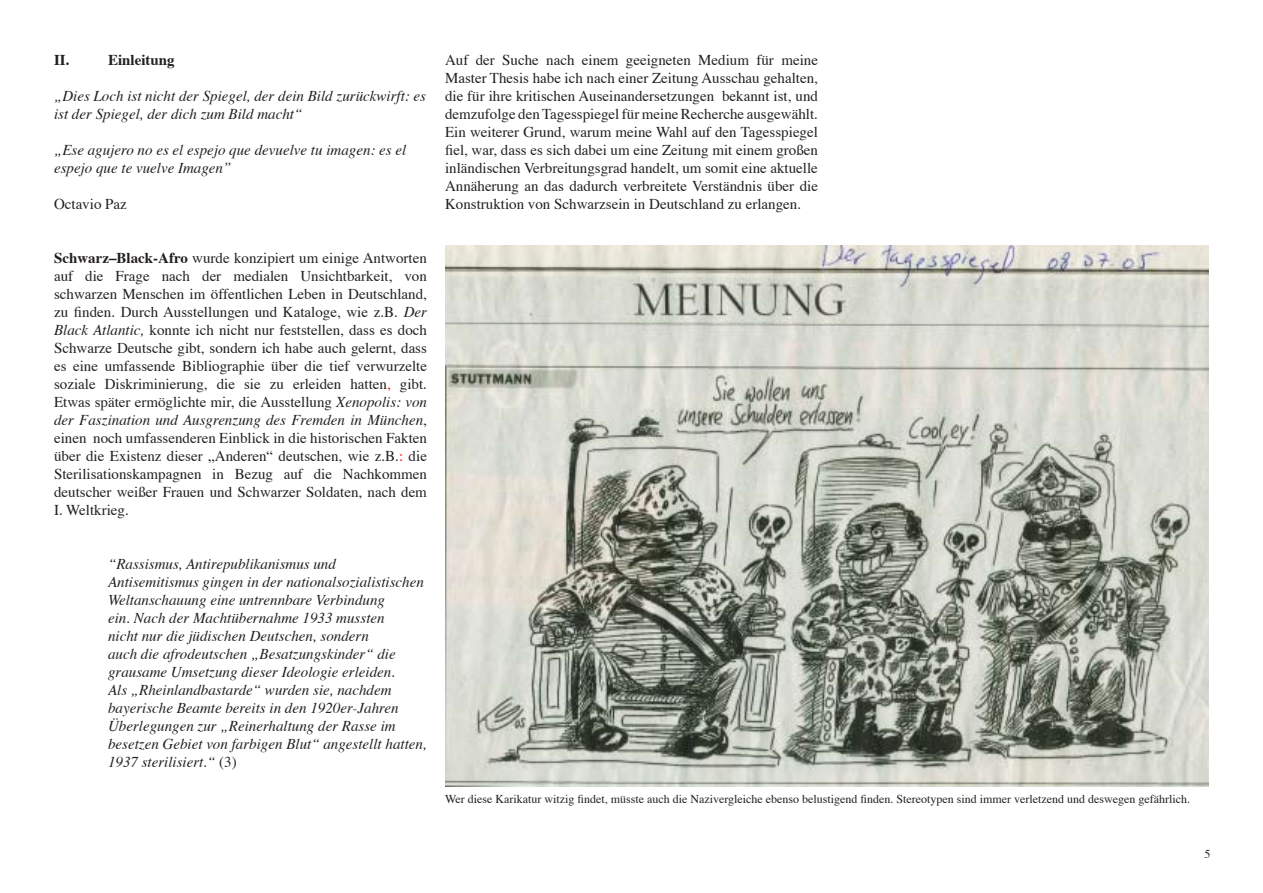
<style>
.page{position:relative;width:1263px;height:893px;background:#fff}
.page>*{position:absolute;margin:0;border:0;box-sizing:border-box;transform-origin:0 0}
.t1{font:15px/18px "Times";color:#231f20;text-align:justify}
.t2{font:italic 15px/18px "Times";color:#231f20}
.t3{font:700 15px "Times";color:#231f20}
.t4{font:12px "Times";color:#231f20}
.s1{font-weight:700}
.s2{font-style:italic}
.s3{color:#f00}
.s4{font-style:normal}
</style>
<div class="page">
<img style="left:445px;top:245px;width:764px;height:542px">
<p class="t3" style="left:54px;top:46px;width:17px">II.</p>
<p class="t3" style="left:108px;top:46px;width:68px">Einleitung</p>
<p class="t2" style="left:54px;top:86px;width:374px">„Dies Loch ist nicht der Spiegel, der dein Bild zurückwirft: es ist der Spiegel, der dich zum Bild macht“</p>
<p class="t2" style="left:54px;top:140px;width:354px">„Ese agujero no es el espejo que devuelve tu imagen: es el espejo que te vuelve Imagen”</p>
<p class="t1" style="left:54px;top:194px;width:74px">Octavio Paz</p>
<p class="t1" style="left:54px;top:248px;width:374px"><span class="s1">Schwarz–Black-Afro</span> wurde konzipiert um einige Antworten auf die Frage nach der medialen Unsichtbarkeit, von schwarzen Menschen im öffentlichen Leben in Deutschland, zu finden. Durch Ausstellungen und Kataloge, wie z.B. <span class="s2">Der Black Atlantic,</span> konnte ich nicht nur feststellen, dass es doch Schwarze Deutsche gibt, sondern ich habe auch gelernt, dass es eine umfassende Bibliographie über die tief verwurzelte soziale Diskriminierung, die sie zu erleiden hatten<span class="s3">,</span> gibt.<br>Etwas später ermöglichte mir, die Ausstellung <span class="s2">Xenopolis: von der Faszination und Ausgrenzung des Fremden in München</span>, einen noch umfassenderen Einblick in die historischen Fakten über die Existenz dieser „Anderen“ deutschen, wie z.B.<span class="s3">:</span> die Sterilisationskampagnen in Bezug auf die Nachkommen deutscher weißer Frauen und Schwarzer Soldaten, nach dem I. Weltkrieg.</p>
<p class="t2" style="left:108px;top:554px;width:320px">“Rassismus, Antirepublikanismus und Antisemitismus gingen in der nationalsozialistischen Weltanschauung eine untrennbare Verbindung<br>ein. Nach der Machtübernahme 1933 mussten<br>nicht nur die jüdischen Deutschen, sondern<br>auch die afrodeutschen „Besatzungskinder“ die grausame Umsetzung dieser Ideologie erleiden.<br>Als „Rheinlandbastarde“ wurden sie, nachdem bayerische Beamte bereits in den 1920er-Jahren Überlegungen zur „Reinerhaltung der Rasse im besetzen Gebiet von farbigen Blut“ angestellt hatten, 1937 sterilisiert.“ <span class="s4">(3)</span></p>
<p class="t1" style="left:445px;top:50px;width:374px">Auf der Suche nach einem geeigneten Medium für meine Master Thesis habe ich nach einer Zeitung Ausschau gehalten, die für ihre kritischen Auseinandersetzungen bekannt ist, und demzufolge den Tagesspiegel für meine Recherche ausgewählt.<br>Ein weiterer Grund, warum meine Wahl auf den Tagesspiegel fiel, war, dass es sich dabei um eine Zeitung mit einem großen inländischen Verbreitungsgrad handelt, um somit eine aktuelle Annäherung an das dadurch verbreitete Verständnis über die Konstruktion von Schwarzsein in Deutschland zu erlangen.</p>
<p class="t4" style="left:445px;top:788px;width:746px">Wer diese Karikatur witzig findet, müsste auch die Nazivergleiche ebenso belustigend finden. Stereotypen sind immer verletzend und deswegen gefährlich.</p>
<p class="t4" style="left:1204px;top:843px;width:7px">5</p>
</div>
